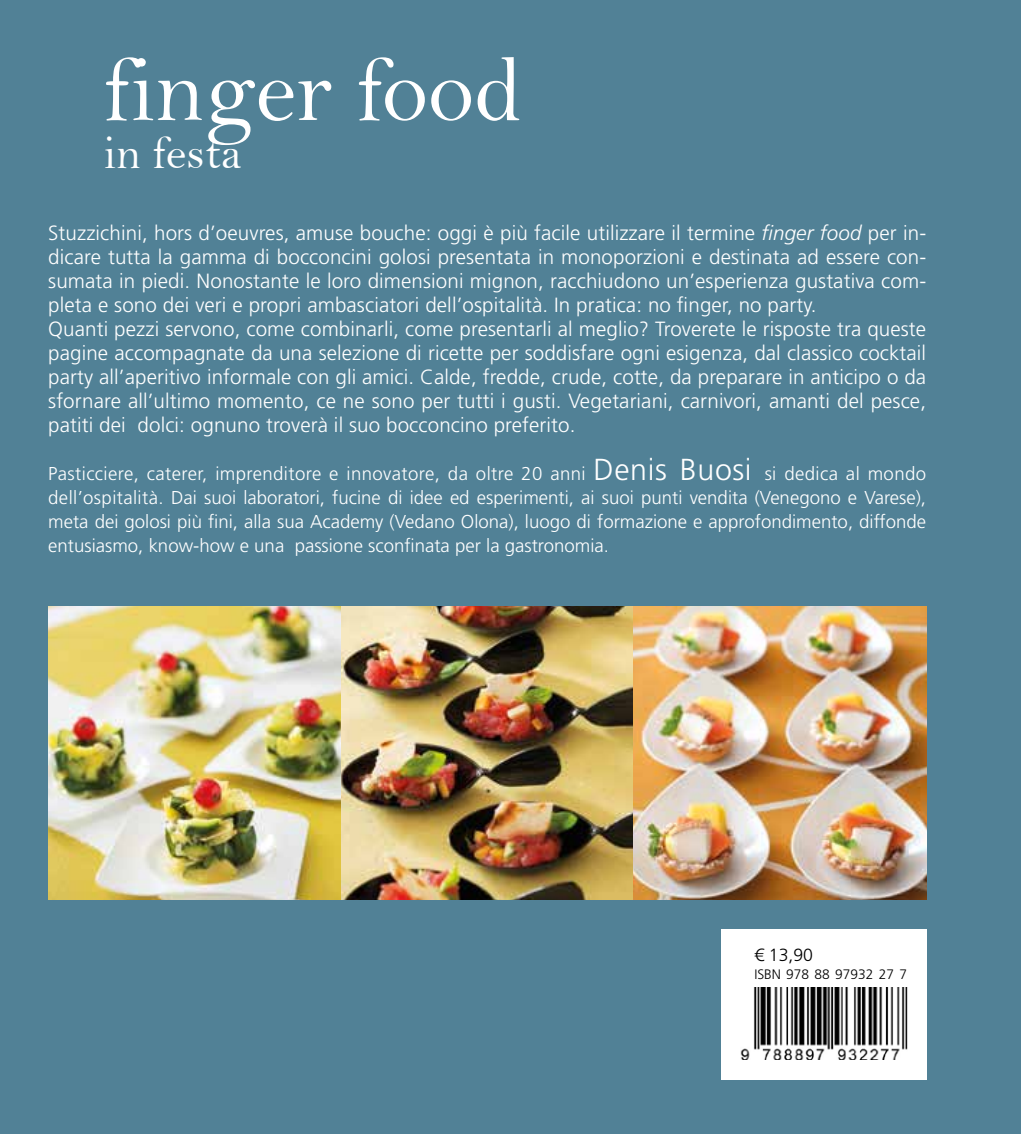
<style>
.page{position:relative;width:1021px;height:1134px;background:#fff}
.page>*{position:absolute;margin:0;border:0;box-sizing:border-box;transform-origin:0 0}
.t1{font:94px "Bell";color:#fff}
.t2{font:47px "Bell";color:#fff}
.t3{font:300 20.6px/24px "Frutiger LT";letter-spacing:.005em;color:#fff}
.t4{font:300 18.6px/24px "Frutiger LT";color:#fff;text-align:justify}
.t5{font:300 17.6px "Frutiger LT";color:#000}
.t6{font:300 13.8px "Frutiger LT";letter-spacing:.005em;color:#000}
.s1{font-style:italic}
.s2{font-size:30.4px}
</style>
<div class="page">
<div style="left:0;top:0;width:1020px;height:1134px;background:#518196"></div>
<img style="left:48px;top:607px;width:878px;height:292px">
<div style="left:720px;top:929px;width:206px;height:150px;background:#fff"></div>
<img style="left:740px;top:987px;width:167px;height:73px">
<h1 class="t1" style="left:104px;top:34px;width:420px">finger food</h1>
<h2 class="t2" style="left:104px;top:125px;width:139px">in festa</h2>
<p class="t3" style="left:48px;top:221px;width:879px">Stuzzichini, hors d’oeuvres, amuse bouche: oggi è più facile utilizzare il termine <span class="s1">finger food</span> per in&shy;dicare tutta la gamma di bocconcini golosi presentata in monoporzioni e destinata ad essere con&shy;sumata in piedi. Nonostante le loro dimensioni mignon, racchiudono un’esperienza gustativa com&shy;pleta e sono dei veri e propri ambasciatori dell’ospitalità. In pratica: no finger, no party.<br>Quanti pezzi servono, come combinarli, come presentarli al meglio? Troverete le risposte tra queste pagine accompagnate da una selezione di ricette per soddisfare ogni esigenza, dal classico cocktail party all’aperitivo informale con gli amici. Calde, fredde, crude, cotte, da preparare in anticipo o da sfornare all’ultimo momento, ce ne sono per tutti i gusti. Vegetariani, carnivori, amanti del pesce, patiti dei dolci: ognuno troverà il suo bocconcino preferito.</p>
<p class="t4" style="left:48px;top:462px;width:879px">Pasticciere, caterer, imprenditore e innovatore, da oltre 20 anni <span class="s2">Denis Buosi</span> si dedica al mondo dell’ospitalità. Dai suoi laboratori, fucine di idee ed esperimenti, ai suoi punti vendita (Venegono e Varese), meta dei golosi più fini, alla sua Academy (Vedano Olona), luogo di formazione e approfondimento, diffonde entusiasmo, know-how e una passione sconfinata per la gastronomia.</p>
<p class="t5" style="left:754px;top:945px;width:60px">¤ 13,90</p>
<p class="t6" style="left:754px;top:966px;width:154px">ISBN 978 88 97932 27 7</p>
</div>
